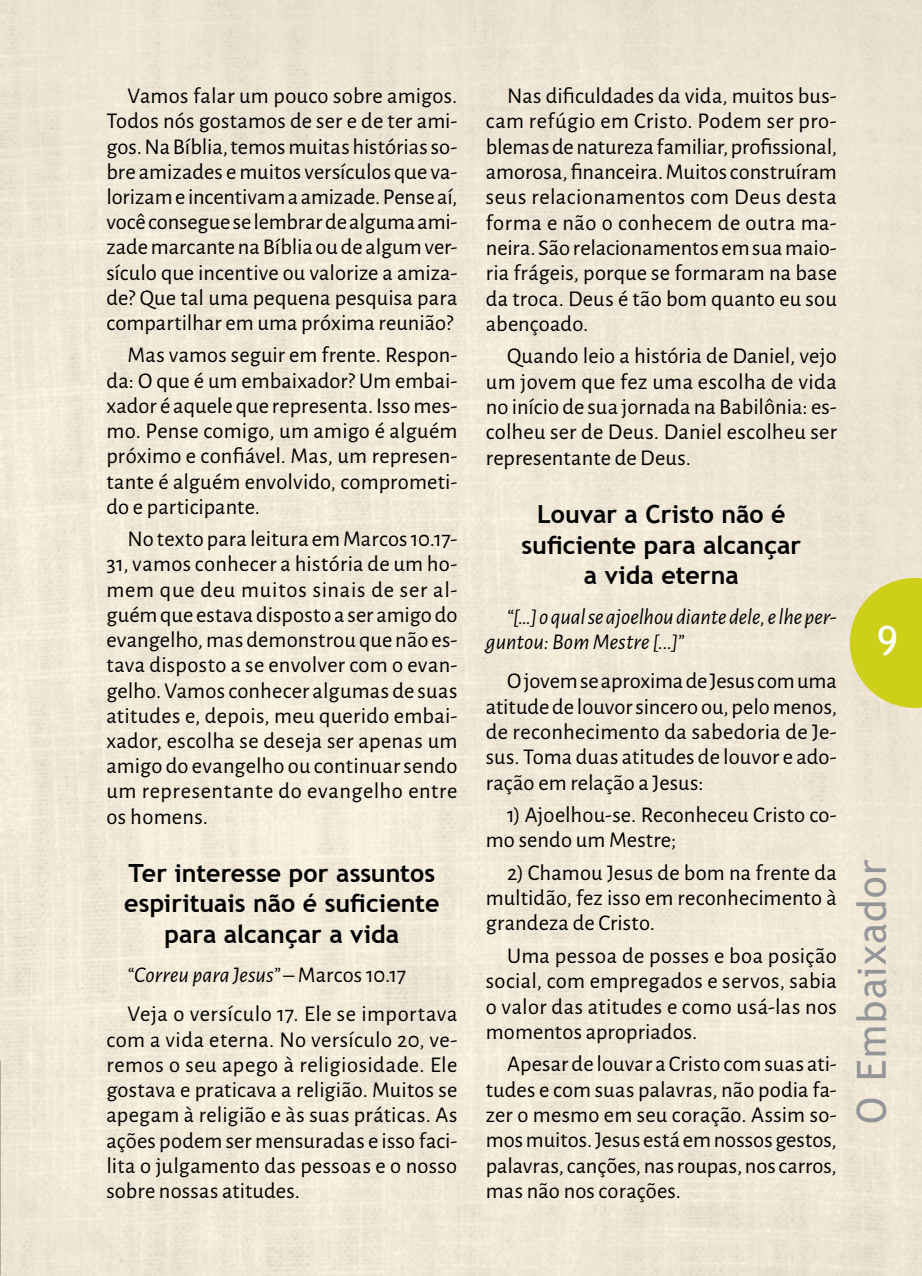
<style>
.page{position:relative;width:922px;height:1276px;background:#fff}
.page>*{position:absolute;margin:0;border:0;box-sizing:border-box;transform-origin:0 0}
.t1{font:40px "Trebuchet MS";letter-spacing:.035em;color:#939598}
.t2{font:40px "Trebuchet MS";color:#fff}
.t3{font:700 25px/30.2px "Trebuchet MS";color:#000;text-align:center}
.t4{font:22.5px/25.2px "Alegreya Sans";letter-spacing:.01em;color:#000;text-align:justify}
.t5{font:italic 22.5px/25.2px "Alegreya Sans";letter-spacing:-.005em;color:#000}
.s1{font-style:italic}
</style>
<div class="page">
<div style="left:0;top:0;width:921px;height:1276px;background:#f0e7d6"></div>
<svg style="left:849px;top:578px;width:72px;height:130px"></svg>
<p class="t4" style="left:106px;top:82px;width:352px;text-indent:21px">Vamos falar um pouco sobre amigos.<br>Todos nós gostamos de ser e de ter ami&shy;gos. Na Bíblia, temos muitas histórias so&shy;bre amizades e muitos versículos que va&shy;lorizam e incentivam a amizade. Pense aí, você consegue se lembrar de alguma ami&shy;zade marcante na Bíblia ou de algum ver&shy;sículo que incentive ou valorize a amiza&shy;de? Que tal uma pequena pesquisa para compartilhar em uma próxima reunião?</p>
<p class="t4" style="left:106px;top:341px;width:352px;text-indent:21px">Mas vamos seguir em frente. Respon&shy;da: O que é um embaixador? Um embai&shy;xador é aquele que representa. Isso mes&shy;mo. Pense comigo, um amigo é alguém próximo e confiável. Mas, um represen&shy;tante é alguém envolvido, comprometi&shy;do e participante.</p>
<p class="t4" style="left:106px;top:525px;width:352px;text-indent:21px">No texto para leitura em Marcos 10.17- 31, vamos conhecer a história de um ho&shy;mem que deu muitos sinais de ser al&shy;guém que estava disposto a ser amigo do evangelho, mas demonstrou que não es&shy;tava disposto a se envolver com o evan&shy;gelho. Vamos conhecer algumas de suas atitudes e, depois, meu querido embai&shy;xador, escolha se deseja ser apenas um amigo do evangelho ou continuar sendo um representante do evangelho entre os homens.</p>
<p class="t3" style="left:124px;top:858px;width:317px">Ter interesse por assuntos espirituais não é suficiente para alcançar a vida</p>
<p class="t4" style="left:128px;top:954px;width:331px;line-height:39.5px"><span class="s1">“Correu para Jesus”</span> – Marcos 10.17<br>Veja o versículo 17. Ele se importava</p>
<p class="t4" style="left:106px;top:1025px;width:352px">com a vida eterna. No versículo 20, ve&shy;remos o seu apego à religiosidade. Ele gostava e praticava a religião. Muitos se apegam à religião e às suas práticas. As ações podem ser mensuradas e isso faci&shy;lita o julgamento das pessoas e o nosso sobre nossas atitudes.</p>
<p class="t4" style="left:485px;top:82px;width:352px;text-indent:21px">Nas dificuldades da vida, muitos bus&shy;cam refúgio em Cristo. Podem ser pro&shy;blemas de natureza familiar, profissional, amorosa, financeira. Muitos construíram seus relacionamentos com Deus desta forma e não o conhecem de outra ma&shy;neira. São relacionamentos em sua maio&shy;ria frágeis, porque se formaram na base da troca. Deus é tão bom quanto eu sou abençoado.</p>
<p class="t4" style="left:485px;top:342px;width:352px;text-indent:21px">Quando leio a história de Daniel, vejo um jovem que fez uma escolha de vida no início de sua jornada na Babilônia: es&shy;colheu ser de Deus. Daniel escolheu ser representante de Deus.</p>
<p class="t3" style="left:521px;top:499px;width:281px">Louvar a Cristo não é suficiente para alcançar a vida eterna</p>
<p class="t5" style="left:485px;top:603px;width:352px;text-indent:21px">“[…] o qual se ajoelhou diante dele, e lhe per&shy;guntou: Bom Mestre [...]”</p>
<p class="t4" style="left:485px;top:667px;width:352px;text-indent:21px">O jovem se aproxima de Jesus com uma atitude de louvor sincero ou, pelo menos, de reconhecimento da sabedoria de Je&shy;sus. Toma duas atitudes de louvor e ado&shy;ração em relação a Jesus:</p>
<p class="t4" style="left:485px;top:801px;width:352px;text-indent:21px">1) Ajoelhou-se. Reconheceu Cristo co&shy;mo sendo um Mestre;</p>
<p class="t4" style="left:485px;top:859px;width:352px;text-indent:21px">2) Chamou Jesus de bom na frente da multidão, fez isso em reconhecimento à grandeza de Cristo.</p>
<p class="t4" style="left:485px;top:942px;width:352px;text-indent:21px">Uma pessoa de posses e boa posição social, com empregados e servos, sabia o valor das atitudes e como usá-las nos momentos apropriados.</p>
<p class="t4" style="left:485px;top:1050px;width:352px;text-indent:21px">Apesar de louvar a Cristo com suas ati&shy;tudes e com suas palavras, não podia fa&shy;zer o mesmo em seu coração. Assim so&shy;mos muitos. Jesus está em nossos gestos, palavras, canções, nas roupas, nos carros, mas não nos corações.</p>
<h1 class="t2" style="left:876px;top:616px;width:22px">9</h1>
<h1 class="t1" style="left:846px;top:1123px;width:266px;rotate:-90deg">O Embaixador</h1>
</div>
